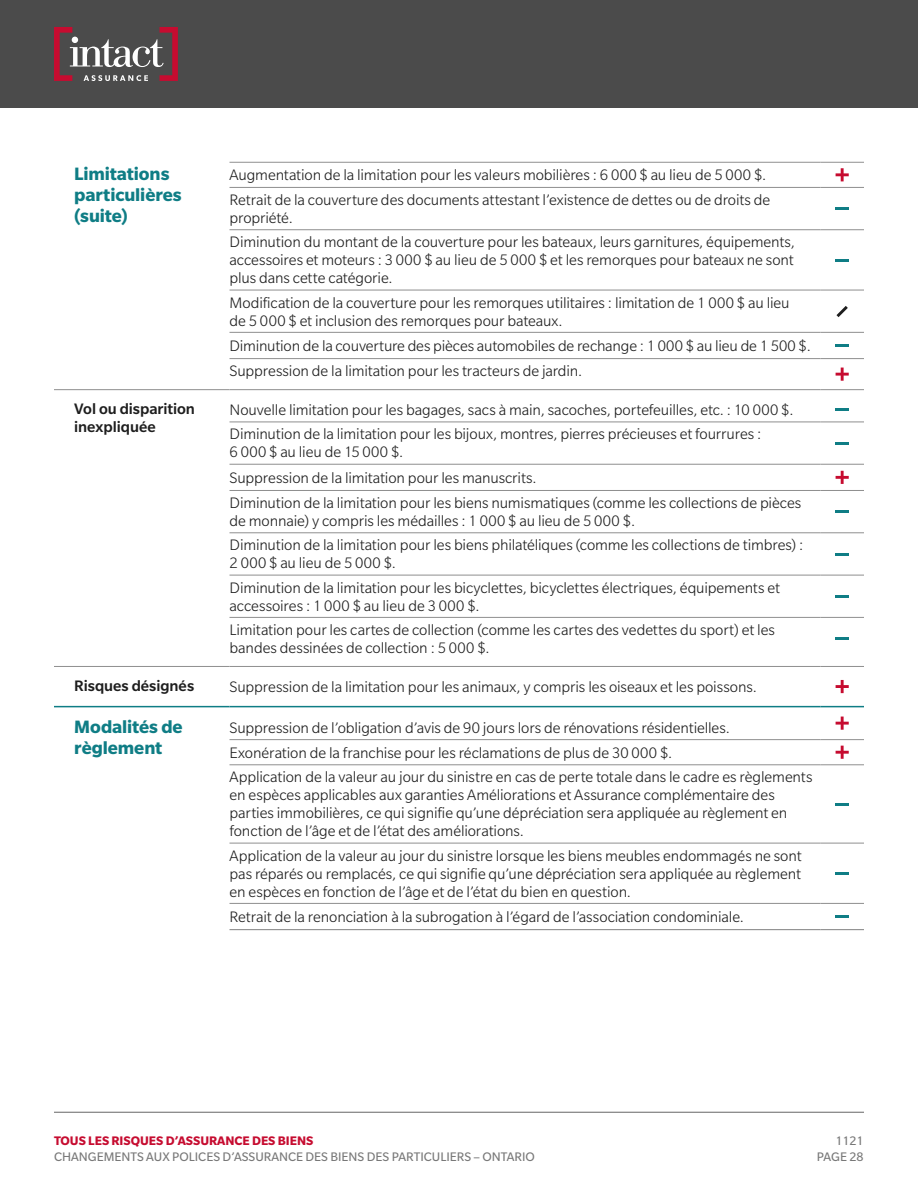
<style>
.page{position:relative;width:918px;height:1188px;background:#fff}
.page>*{position:absolute;margin:0;border:0;box-sizing:border-box;transform-origin:0 0}
.t1{font:700 19.5px/21px "Slate Std";letter-spacing:-.005em;color:#0f7d85}
.t2{font:300 16.5px/18px "Slate Std";letter-spacing:-.005em;color:#1e1e1e}
.t3{font:500 16.5px/18px "Slate Std";color:#1e1e1e}
.t4{font:13.5px/16.2px "Slate Std";color:#787878;text-align:right}
.t5{font:700 13.5px "Slate Std";color:#c60c30}
</style>
<div class="page">
<div style="left:0;top:0;width:918px;height:108px;background:#4b4b4b"></div>
<hr style="left:54px;top:1112px;width:810px;height:1px;background:#666">
<svg style="left:54px;top:27px;width:124px;height:54px"></svg>
<hr style="left:820px;top:358px;width:44px;height:1px;background:#8f8f8f">
<hr style="left:820px;top:422px;width:44px;height:1px;background:#8f8f8f">
<hr style="left:54px;top:389px;width:176px;height:1px;background:#8f8f8f">
<hr style="left:230px;top:162px;width:590px;height:1px;background:#8f8f8f">
<hr style="left:820px;top:162px;width:44px;height:1px;background:#8f8f8f">
<hr style="left:230px;top:187px;width:590px;height:1px;background:#8f8f8f">
<hr style="left:820px;top:187px;width:44px;height:1px;background:#8f8f8f">
<hr style="left:230px;top:229px;width:590px;height:1px;background:#8f8f8f">
<hr style="left:820px;top:229px;width:44px;height:1px;background:#8f8f8f">
<hr style="left:230px;top:290px;width:590px;height:1px;background:#8f8f8f">
<hr style="left:820px;top:290px;width:44px;height:1px;background:#8f8f8f">
<hr style="left:230px;top:332px;width:590px;height:1px;background:#8f8f8f">
<hr style="left:820px;top:332px;width:44px;height:1px;background:#8f8f8f">
<hr style="left:230px;top:358px;width:590px;height:1px;background:#8f8f8f">
<hr style="left:230px;top:389px;width:590px;height:1px;background:#8f8f8f">
<hr style="left:820px;top:389px;width:44px;height:1px;background:#8f8f8f">
<hr style="left:230px;top:422px;width:590px;height:1px;background:#8f8f8f">
<hr style="left:230px;top:464px;width:590px;height:1px;background:#8f8f8f">
<hr style="left:820px;top:464px;width:44px;height:1px;background:#8f8f8f">
<hr style="left:230px;top:490px;width:590px;height:1px;background:#8f8f8f">
<hr style="left:820px;top:490px;width:44px;height:1px;background:#8f8f8f">
<hr style="left:230px;top:533px;width:590px;height:1px;background:#8f8f8f">
<hr style="left:820px;top:533px;width:44px;height:1px;background:#8f8f8f">
<hr style="left:230px;top:575px;width:590px;height:1px;background:#8f8f8f">
<hr style="left:820px;top:575px;width:44px;height:1px;background:#8f8f8f">
<hr style="left:230px;top:617px;width:590px;height:1px;background:#8f8f8f">
<hr style="left:820px;top:617px;width:44px;height:1px;background:#8f8f8f">
<hr style="left:230px;top:739px;width:590px;height:1px;background:#8f8f8f">
<hr style="left:820px;top:739px;width:44px;height:1px;background:#8f8f8f">
<hr style="left:230px;top:765px;width:590px;height:1px;background:#8f8f8f">
<hr style="left:820px;top:765px;width:44px;height:1px;background:#8f8f8f">
<hr style="left:230px;top:843px;width:590px;height:1px;background:#8f8f8f">
<hr style="left:820px;top:843px;width:44px;height:1px;background:#8f8f8f">
<hr style="left:230px;top:903px;width:590px;height:1px;background:#8f8f8f">
<hr style="left:820px;top:903px;width:44px;height:1px;background:#8f8f8f">
<hr style="left:54px;top:666px;width:176px;height:1px;background:#8f8f8f">
<hr style="left:230px;top:666px;width:590px;height:1px;background:#8f8f8f">
<hr style="left:820px;top:666px;width:44px;height:1px;background:#8f8f8f">
<hr style="left:54px;top:706px;width:176px;height:1px;background:#0f7d85">
<hr style="left:230px;top:706px;width:590px;height:1px;background:#0f7d85">
<hr style="left:820px;top:706px;width:44px;height:1px;background:#0f7d85">
<hr style="left:230px;top:929px;width:590px;height:1px;background:#808080">
<hr style="left:820px;top:929px;width:44px;height:1px;background:#808080">
<svg style="left:836px;top:168px;width:13px;height:13px"></svg>
<svg style="left:836px;top:207px;width:13px;height:3px"></svg>
<svg style="left:836px;top:259px;width:13px;height:3px"></svg>
<svg style="left:836px;top:306px;width:12px;height:11px"></svg>
<svg style="left:836px;top:344px;width:13px;height:3px"></svg>
<svg style="left:836px;top:368px;width:13px;height:13px"></svg>
<svg style="left:836px;top:408px;width:13px;height:3px"></svg>
<svg style="left:836px;top:442px;width:13px;height:3px"></svg>
<svg style="left:836px;top:471px;width:13px;height:13px"></svg>
<svg style="left:836px;top:511px;width:13px;height:2px"></svg>
<svg style="left:836px;top:553px;width:13px;height:3px"></svg>
<svg style="left:836px;top:595px;width:13px;height:3px"></svg>
<svg style="left:836px;top:637px;width:13px;height:3px"></svg>
<svg style="left:836px;top:680px;width:13px;height:13px"></svg>
<svg style="left:836px;top:717px;width:13px;height:13px"></svg>
<svg style="left:836px;top:746px;width:13px;height:13px"></svg>
<svg style="left:836px;top:803px;width:13px;height:3px"></svg>
<svg style="left:836px;top:872px;width:13px;height:3px"></svg>
<svg style="left:836px;top:915px;width:13px;height:3px"></svg>
<p class="t1" style="left:74px;top:163px;width:109px">Limitations particulières (suite)</p>
<p class="t2" style="left:230px;top:163px;width:542px;line-height:24.8px">Augmentation de la limitation pour les valeurs mobilières : 6 000 $ au lieu de 5 000 $.<br>Retrait de la couverture des documents attestant l’existence de dettes ou de droits de</p>
<p class="t2" style="left:230px;top:206px;width:567px;line-height:24.3px">propriété.<br>Diminution du montant de la couverture pour les bateaux, leurs garnitures, équipements,</p>
<p class="t2" style="left:230px;top:251px;width:566px">accessoires et moteurs : 3 000 $ au lieu de 5 000 $ et les remorques pour bateaux ne sont plus dans cette catégorie.</p>
<p class="t2" style="left:230px;top:293px;width:562px">Modification de la couverture pour les remorques utilitaires : limitation de 1 000 $ au lieu de 5 000 $ et inclusion des remorques pour bateaux.</p>
<p class="t2" style="left:230px;top:333px;width:583px;line-height:25.3px">Diminution de la couverture des pièces automobiles de rechange : 1 000 $ au lieu de 1 500 $.<br>Suppression de la limitation pour les tracteurs de jardin.</p>
<p class="t3" style="left:74px;top:400px;width:122px">Vol ou disparition inexpliquée</p>
<p class="t2" style="left:229px;top:397px;width:566px;line-height:24.9px">Nouvelle limitation pour les bagages, sacs à main, sacoches, portefeuilles, etc. : 10 000 $.<br>Diminution de la limitation pour les bijoux, montres, pierres précieuses et fourrures :</p>
<p class="t2" style="left:230px;top:440px;width:573px;line-height:25.3px">6 000 $ au lieu de 15 000 $.<br>Suppression de la limitation pour les manuscrits.<br>Diminution de la limitation pour les biens numismatiques (comme les collections de pièces</p>
<p class="t2" style="left:230px;top:509px;width:575px;line-height:24.3px">de monnaie) y compris les médailles : 1 000 $ au lieu de 5 000 $.<br>Diminution de la limitation pour les biens philatéliques (comme les collections de timbres) :</p>
<p class="t2" style="left:230px;top:551px;width:552px;line-height:24.3px">2 000 $ au lieu de 5 000 $.<br>Diminution de la limitation pour les bicyclettes, bicyclettes électriques, équipements et</p>
<p class="t2" style="left:230px;top:593px;width:547px;line-height:24.3px">accessoires : 1 000 $ au lieu de 3 000 $.<br>Limitation pour les cartes de collection (comme les cartes des vedettes du sport) et les</p>
<p class="t2" style="left:230px;top:639px;width:262px">bandes dessinées de collection : 5 000 $.</p>
<p class="t3" style="left:74px;top:676px;width:121px">Risques désignés</p>
<p class="t2" style="left:229px;top:678px;width:529px">Suppression de la limitation pour les animaux, y compris les oiseaux et les poissons.</p>
<p class="t1" style="left:74px;top:716px;width:110px">Modalités de règlement</p>
<p class="t2" style="left:230px;top:715px;width:584px;line-height:24.8px">Suppression de l’obligation d’avis de 90 jours lors de rénovations résidentielles.<br>Exonération de la franchise pour les réclamations de plus de 30 000 $.<br>Application de la valeur au jour du sinistre en cas de perte totale dans le cadre es règlements</p>
<p class="t2" style="left:230px;top:786px;width:559px">en espèces applicables aux garanties Améliorations et Assurance complémentaire des parties immobilières, ce qui signifie qu’une dépréciation sera appliquée au règlement en fonction de l’âge et de l’état des améliorations.</p>
<p class="t2" style="left:230px;top:846px;width:574px;text-align:justify">Application de la valeur au jour du sinistre lorsque les biens meubles endommagés ne sont pas réparés ou remplacés, ce qui signifie qu’une dépréciation sera appliquée au règlement en espèces en fonction de l’âge et de l’état du bien en question.</p>
<p class="t2" style="left:230px;top:908px;width:516px">Retrait de la renonciation à la subrogation à l’égard de l’association condominiale.</p>
<p class="t5" style="left:54px;top:1133px;width:261px">TOUS LES RISQUES D’ASSURANCE DES BIENS</p>
<p class="t4" style="left:54px;top:1149px;width:483px">CHANGEMENTS AUX POLICES D’ASSURANCE DES BIENS DES PARTICULIERS – ONTARIO</p>
<p class="t4" style="left:817px;top:1132px;width:48px">1121<br>PAGE 28</p>
</div>
